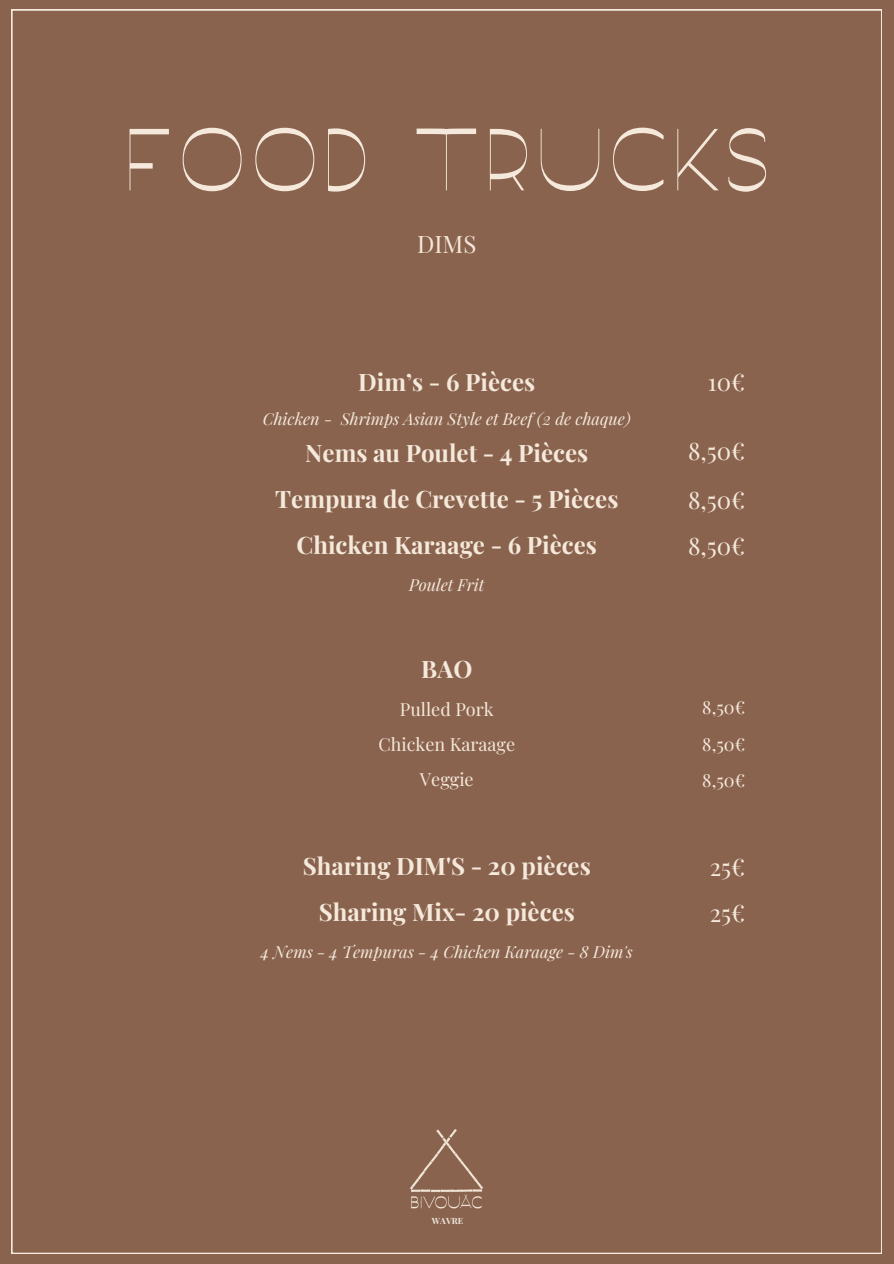
<style>
.page{position:relative;width:894px;height:1264px;background:#fff}
.page>*{position:absolute;margin:0;border:0;box-sizing:border-box;transform-origin:0 0}
.t1{font:57.15px "Archivio Experimental";color:#f4e9da}
.t2{font:700 24px/46.2px "Playfair Display";color:#f4e9da;text-align:center}
.t3{font:24px "Playfair Display";color:#f4e9da}
.t4{font:18px/34.8px "Playfair Display";color:#f4e9da;text-align:center}
.t5{font:italic 16.5px "Playfair Display";color:#f4e9da}
.t6{font:700 8.55px "Playfair Display";color:#eee8dc}
</style>
<div class="page">
<div style="left:0;top:0;width:893px;height:1263px;background:#8a634f"></div>
<img style="left:410px;top:1129px;width:72px;height:80px">
<h1 class="t1" style="left:123px;top:119px;width:651px">FOOD TRUCKS</h1>
<h2 class="t3" style="left:417px;top:227px;width:61px">DIMS</h2>
<h4 class="t2" style="left:358px;top:358px;width:178px">Dim’s - 6 Pièces</h4>
<h4 class="t5" style="left:262px;top:407px;width:369px">Chicken - Shrimps Asian Style et Beef (2 de chaque)</h4>
<h4 class="t2" style="left:275px;top:429px;width:344px">Nems au Poulet - 4 Pièces<br>Tempura de Crevette - 5 Pièces<br>Chicken Karaage - 6 Pièces</h4>
<h4 class="t5" style="left:409px;top:573px;width:77px">Poulet Frit</h4>
<h4 class="t2" style="left:421px;top:645px;width:53px">BAO</h4>
<h4 class="t4" style="left:378px;top:691px;width:138px">Pulled Pork<br>Chicken Karaage<br>Veggie</h4>
<h4 class="t2" style="left:303px;top:842px;width:289px">Sharing DIM'S - 20 pièces<br>Sharing Mix- 20 pièces</h4>
<h4 class="t5" style="left:261px;top:940px;width:373px">4 Nems - 4 Tempuras - 4 Chicken Karaage - 8 Dim's</h4>
<h3 class="t3" style="left:707px;top:365px;width:39px">10€</h3>
<h3 class="t3" style="left:687px;top:434px;width:59px">8,50€</h3>
<h3 class="t3" style="left:687px;top:483px;width:59px">8,50€</h3>
<h3 class="t3" style="left:687px;top:529px;width:59px">8,50€</h3>
<h4 class="t4" style="left:702px;top:689px;width:44px">8,50€</h4>
<h4 class="t4" style="left:702px;top:725px;width:44px">8,50€</h4>
<h4 class="t4" style="left:702px;top:762px;width:44px">8,50€</h4>
<h3 class="t3" style="left:709px;top:849px;width:37px">25€</h3>
<h3 class="t3" style="left:709px;top:895px;width:37px">25€</h3>
<p class="t6" style="left:432px;top:1214px;width:33px">WAVRE</p>
</div>
